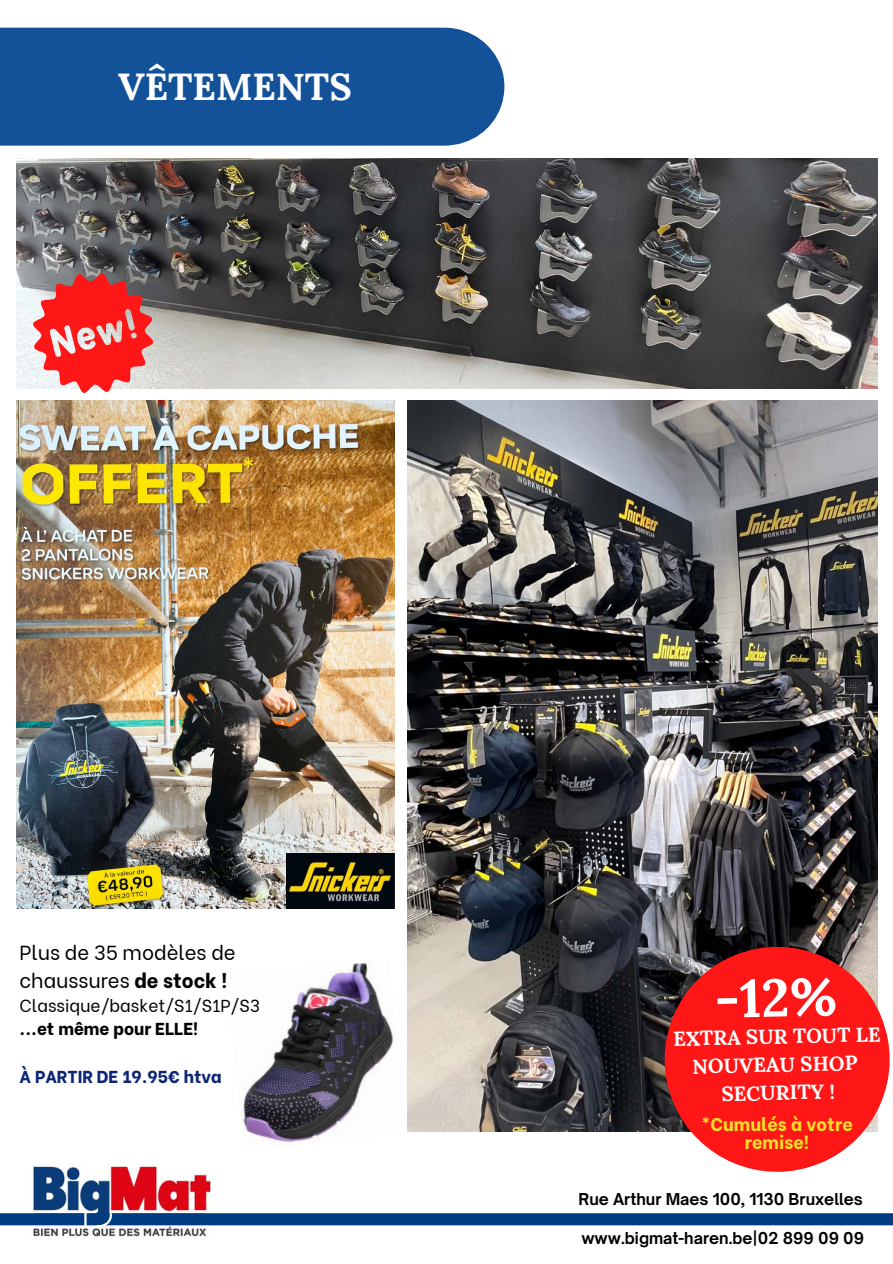
<style>
.page{position:relative;width:893px;height:1264px;background:#fff}
.page>*{position:absolute;margin:0;border:0;box-sizing:border-box;transform-origin:0 0}
.t1{font:700 52.95px "Lora";color:#fff}
.t2{font:700 37.5px "Lora";color:#fff}
.t3{font:20.25px/28px "Be Vietnam";color:#000}
.t4{font:700 20.25px/28px "Lora";color:#fff;text-align:center}
.t5{font:800 18.15px/17.2px "Be Vietnam";color:#f3df27;text-align:center}
.t6{font:17.25px "Be Vietnam";color:#000}
.t7{font:800 17.25px "Be Vietnam";color:#0c2675}
.t8{font:800 17.25px "Be Vietnam";color:#000}
.t9{font:700 15.75px "Open Sauce One";color:#000}
.s1{font-weight:800}
</style>
<div class="page">
<img style="left:33px;top:1166px;width:178px;height:71px">
<svg style="left:0;top:1210px;width:892px;height:18px"></svg>
<img style="left:17px;top:158px;width:860px;height:230px">
<div style="left:0;top:28px;width:504px;height:118px;background:#135299"></div>
<img style="left:17px;top:400px;width:377px;height:508px">
<img style="left:286px;top:853px;width:108px;height:56px">
<img style="left:407px;top:400px;width:470px;height:731px">
<img style="left:242px;top:962px;width:151px;height:181px">
<svg style="left:637px;top:919px;width:253px;height:253px;background:#ce3d3d"></svg>
<svg style="left:20px;top:260px;width:146px;height:146px;background:#d77978"></svg>
<h2 class="t2" style="left:118px;top:62px;width:235px">VÊTEMENTS</h2>
<p class="t3" style="left:20px;top:936px;width:217px">Plus de 35 modèles de chaussures <span class="s1">de stock !</span></p>
<p class="t6" style="left:20px;top:991px;width:242px">Classique/basket/S1/S1P/S3</p>
<p class="t8" style="left:20px;top:1014px;width:180px">...et même pour ELLE!</p>
<p class="t7" style="left:20px;top:1061px;width:204px">À PARTIR DE 19.95€ htva</p>
<h1 class="t1" style="left:714px;top:964px;width:124px;rotate:-1deg">-12%</h1>
<p class="t4" style="left:673px;top:1024px;width:209px;rotate:-1deg">EXTRA SUR TOUT LE<br>NOUVEAU SHOP<br>SECURITY !</p>
<p class="t5" style="left:701px;top:1114px;width:153px">*Cumulés à votre remise!</p>
<p class="t9" style="left:578px;top:1189px;width:286px">Rue Arthur Maes 100, 1130 Bruxelles</p>
<p class="t9" style="left:581px;top:1228px;width:284px">www.bigmat-haren.be|02 899 09 09</p>
</div>
